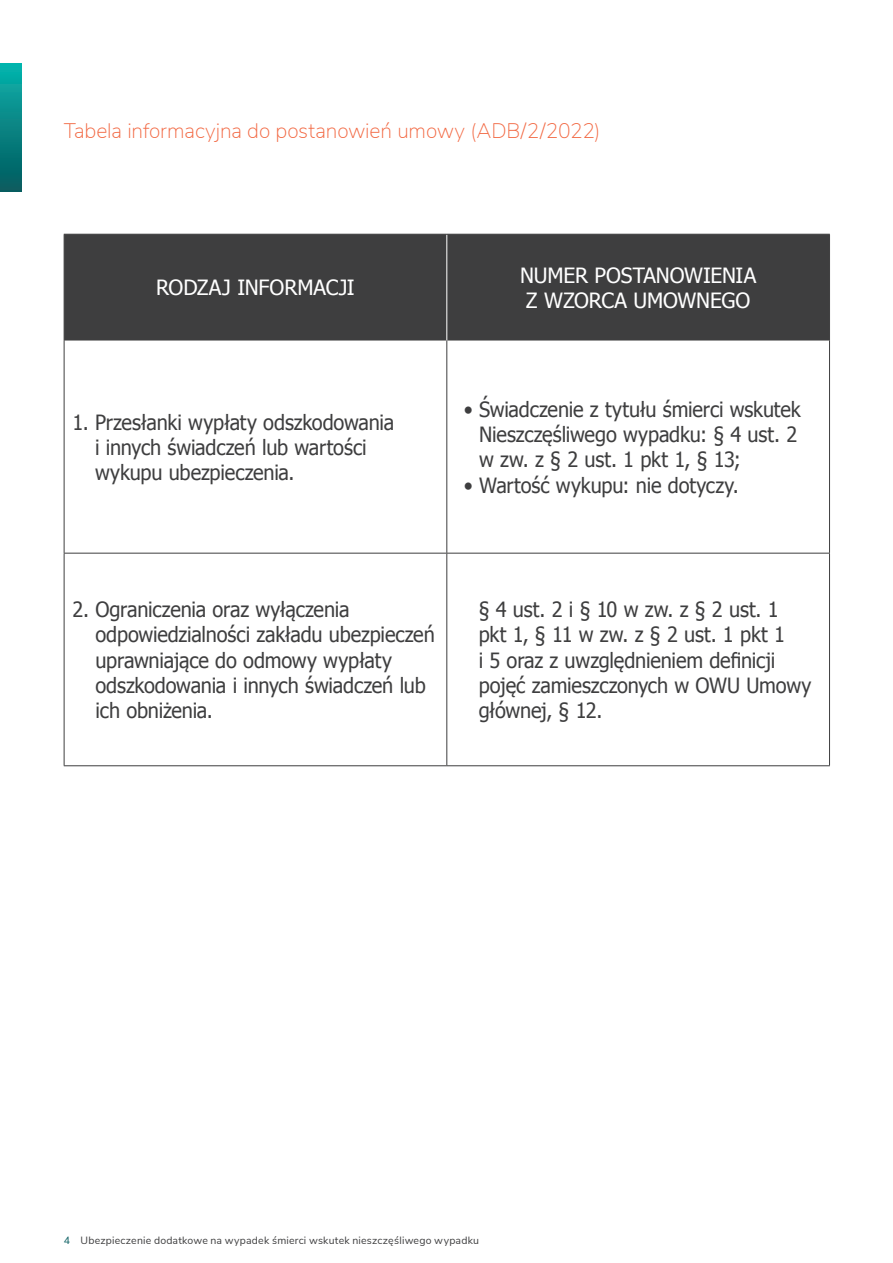
<style>
.page{position:relative;width:893px;height:1263px;background:#fff}
.page>*{position:absolute;margin:0;border:0;box-sizing:border-box;transform-origin:0 0}
.t1{font:21px/25.2px "Tahoma";letter-spacing:-.01em;color:#3e3e3f;scale:.95 1}
.t2{font:21px/25.2px "Tahoma";letter-spacing:-.01em;color:#fff}
.t3{font:200 21px "Nunito Sans";letter-spacing:-.01em;color:#f26640}
.t4{font:10.5px "Nunito Sans";letter-spacing:.02em;color:#3e3e3f}
.s1{color:#065c5f}
</style>
<div class="page">
<div style="left:65px;top:235px;width:764px;height:105px;background:#3e3e3f"></div>
<hr style="left:446px;top:235px;width:1px;height:105px;background:#fff">
<hr style="left:64px;top:235px;width:1px;height:105px;background:#3e3e3f">
<hr style="left:64px;top:234px;width:383px;height:1px;background:#3e3e3f">
<hr style="left:447px;top:234px;width:383px;height:1px;background:#3e3e3f">
<hr style="left:829px;top:235px;width:1px;height:105px;background:#3e3e3f">
<hr style="left:64px;top:340px;width:1px;height:213px;background:#3e3e3f">
<hr style="left:446px;top:340px;width:1px;height:213px;background:#3e3e3f">
<hr style="left:829px;top:340px;width:1px;height:213px;background:#3e3e3f">
<hr style="left:64px;top:553px;width:1px;height:212px;background:#3e3e3f">
<hr style="left:64px;top:553px;width:383px;height:1px;background:#3e3e3f">
<hr style="left:446px;top:553px;width:1px;height:212px;background:#3e3e3f">
<hr style="left:447px;top:553px;width:383px;height:1px;background:#3e3e3f">
<hr style="left:829px;top:553px;width:1px;height:212px;background:#3e3e3f">
<hr style="left:64px;top:765px;width:383px;height:1px;background:#3e3e3f">
<hr style="left:447px;top:765px;width:383px;height:1px;background:#3e3e3f">
<div style="left:0;top:64px;width:21px;height:127px;background:linear-gradient(to bottom,#09b2ac,#05595d)"></div>
<p class="t3" style="left:64px;top:116px;width:538px">Tabela informacyjna do postanowień umowy (ADB/2/2022)</p>
<p class="t2" style="left:156px;top:274px;width:200px">RODZAJ INFORMACJI</p>
<p class="t1" style="left:95px;top:408px;width:316px;text-indent:-22px">1. Przesłanki wypłaty odszkodowania i innych świadczeń lub wartości wykupu ubezpieczenia.</p>
<p class="t2" style="left:520px;top:262px;width:238px">NUMER POSTANOWIENIA<br>Z WZORCA UMOWNEGO</p>
<p class="t1" style="left:479px;top:396px;width:340px;text-indent:-15px">• Świadczenie z tytułu śmierci wskutek<br>Nieszczęśliwego wypadku: § 4 ust. 2 w zw. z § 2 ust. 1 pkt 1, § 13;</p>
<p class="t1" style="left:464px;top:471px;width:291px">• Wartość wykupu: nie dotyczy.</p>
<p class="t1" style="left:95px;top:596px;width:359px;text-indent:-23px">2. Ograniczenia oraz wyłączenia odpowiedzialności zakładu ubezpieczeń uprawniające do odmowy wypłaty odszkodowania i innych świadczeń lub ich obniżenia.</p>
<p class="t1" style="left:479px;top:596px;width:352px">§ 4 ust. 2 i § 10 w zw. z § 2 ust. 1 pkt 1, § 11 w zw. z § 2 ust. 1 pkt 1<br>i 5 oraz z uwzględnieniem definicji pojęć zamieszczonych w OWU Umowy głównej, § 12.</p>
<p class="t4" style="left:64px;top:1232px;width:417px"><span class="s1">4</span> Ubezpieczenie dodatkowe na wypadek śmierci wskutek nieszczęśliwego wypadku</p>
</div>
